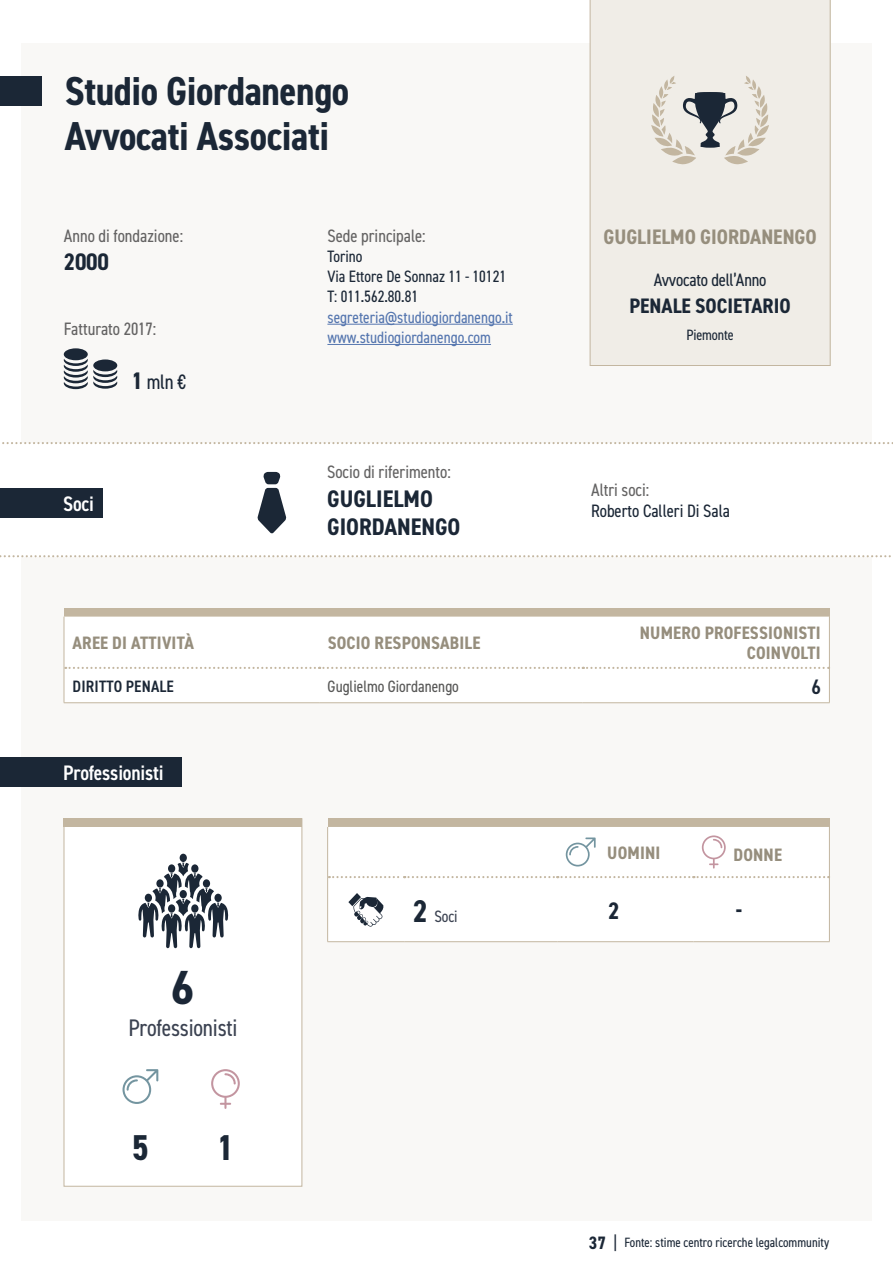
<style>
.page{position:relative;width:893px;height:1263px;background:#fff}
.page>*{position:absolute;margin:0;border:0;box-sizing:border-box;transform-origin:0 0}
.t1{font:700 condensed 48px "DIN2014";color:#1b2736}
.t2{font:700 condensed 40.5px/45px "DIN2014";letter-spacing:-.01em;color:#1b2736}
.t3{font:700 condensed 36px "DIN2014";color:#1b2736}
.t4{font:700 condensed 24px/28.8px "DIN2014";color:#1b2736}
.t5{font:condensed 24px "DIN2014";letter-spacing:-.01em;color:#3b4251}
.t6{font:700 condensed 21px "DIN2014";color:#968e7d}
.t7{font:600 condensed 21px "DIN2014";letter-spacing:-.01em;color:#fff}
.t8{font:700 condensed 21px "DIN2014";color:#1b2736}
.t9{font:condensed 21px "DIN2014";color:#1b2736}
.t10{font:600 condensed 21px "DIN2014";color:#1b2736}
.t11{font:condensed 18px "DIN2014";color:#646363}
.t12{font:700 condensed 18px/20.2px "DIN2014";letter-spacing:.01em;color:#968e7d;text-align:right}
.t13{font:condensed 18px "DIN2014";color:#1b2736}
.t14{font:condensed 16.5px/20.2px "DIN2014";color:#5576af}
.t15{font:condensed 16.5px/20.2px "DIN2014";color:#1b2736}
.t16{font:condensed 16.5px "DIN2014";color:#575756}
.t17{font:600 condensed 16.5px "DIN2014";letter-spacing:.01em;color:#1b2736}
.t18{font:condensed 16.5px "DIN2014";color:#3b4251}
.t19{font:condensed 15px "DIN2014";letter-spacing:-.01em;color:#1b2736}
.t20{font:condensed 13.5px "DIN2014";color:#1b2736}
.s1{font-weight:700;font-size:24px}
.s2{font-weight:700;font-size:31.5px;color:#1b2736}
.s3{font-weight:700;font-size:18px}
.s4{font-size:18px}
</style>
<div class="page">
<div style="left:21px;top:43px;width:851px;height:1177px;background:#f9f8f6"></div>
<div style="left:0;top:76px;width:41px;height:29px;background:#1b2736"></div>
<div style="left:590px;top:0;width:240px;height:366px;background:#f0ede7"></div>
<svg style="left:651px;top:76px;width:118px;height:89px"></svg>
<hr style="left:696px;top:93px;width:28px;height:2px;background:#1b2736;border-radius:50%">
<hr style="left:695px;top:92px;width:30px;height:3px;background:#1b2736;border-radius:50%">
<div style="left:64px;top:608px;width:765px;height:9px;background:#c3b6a0"></div>
<hr style="left:829px;top:617px;width:1px;height:51px;background:#c3b6a0">
<hr style="left:829px;top:668px;width:1px;height:34px;background:#c3b6a0">
<hr style="left:583px;top:702px;width:247px;height:1px;background:#c3b6a0">
<div style="left:64px;top:617px;width:765px;height:86px;background:#fff"></div>
<div style="left:64px;top:348px;width:24px;height:12px;background:#1b2736;border-radius:50%"></div>
<svg style="left:64px;top:359px;width:53px;height:30px"></svg>
<hr style="left:327px;top:324px;width:186px;height:1px;background:#5576af">
<hr style="left:327px;top:344px;width:164px;height:1px;background:#5576af">
<div style="left:0;top:443px;width:893px;height:113px;background:#fff"></div>
<svg style="left:0;top:555px;width:891px;height:2px"></svg>
<svg style="left:2px;top:442px;width:891px;height:2px"></svg>
<div style="left:0;top:488px;width:103px;height:29px;background:#1b2736"></div>
<svg style="left:257px;top:472px;width:29px;height:62px"></svg>
<div style="left:64px;top:818px;width:238px;height:368px;background:#fff;border:1px solid #c3b6a0"></div>
<div style="left:64px;top:818px;width:238px;height:9px;background:#c3b6a0"></div>
<div style="left:0;top:757px;width:181px;height:29px;background:#1b2736"></div>
<div style="left:328px;top:818px;width:501px;height:9px;background:#c3b6a0"></div>
<hr style="left:327px;top:877px;width:1px;height:64px;background:#c3b6a0">
<hr style="left:829px;top:877px;width:1px;height:64px;background:#c3b6a0">
<hr style="left:327px;top:941px;width:77px;height:1px;background:#c3b6a0">
<hr style="left:327px;top:827px;width:1px;height:50px;background:#c3b6a0">
<hr style="left:829px;top:827px;width:1px;height:50px;background:#c3b6a0">
<hr style="left:693px;top:941px;width:137px;height:1px;background:#c3b6a0">
<div style="left:328px;top:835px;width:501px;height:107px;background:#fff"></div>
<div style="left:180px;top:854px;width:7px;height:8px;background:#1b2736;border-radius:50%"></div>
<svg style="left:138px;top:862px;width:91px;height:86px"></svg>
<svg style="left:211px;top:1069px;width:29px;height:40px"></svg>
<svg style="left:123px;top:1069px;width:35px;height:35px"></svg>
<h2 class="t2" style="left:65px;top:68px;width:286px">Studio Giordanengo<br>Avvocati Associati</h2>
<p class="t11" style="left:64px;top:223px;width:121px">Anno di fondazione:</p>
<h3 class="t4" style="left:64px;top:247px;width:47px">2000</h3>
<p class="t11" style="left:64px;top:317px;width:94px">Fatturato 2017:</p>
<p class="t9" style="left:132px;top:368px;width:56px"><span class="s1">1</span> mln €</p>
<p class="t7" style="left:63px;top:490px;width:32px">Soci</p>
<p class="t11" style="left:327px;top:223px;width:100px">Sede principale:</p>
<p class="t15" style="left:327px;top:245px;width:180px">Torino<br>Via Ettore De Sonnaz 11 - 10121<br>T: 011.562.80.81</p>
<p class="t14" style="left:327px;top:306px;width:187px">segreteria@studiogiordanengo.it www.studiogiordanengo.com</p>
<p class="t11" style="left:327px;top:460px;width:125px">Socio di riferimento:</p>
<h3 class="t4" style="left:327px;top:484px;width:135px">GUGLIELMO<br>GIORDANENGO</h3>
<p class="t6" style="left:603px;top:223px;width:215px">GUGLIELMO GIORDANENGO</p>
<p class="t13" style="left:654px;top:267px;width:114px">Avvocato dell’Anno</p>
<p class="t8" style="left:630px;top:291px;width:163px">PENALE SOCIETARIO</p>
<p class="t19" style="left:687px;top:324px;width:49px">Piemonte</p>
<p class="t11" style="left:591px;top:478px;width:60px">Altri soci:</p>
<p class="t13" style="left:591px;top:499px;width:140px">Roberto Calleri Di Sala</p>
<p class="t12" style="left:73px;top:633px;width:123px">AREE DI ATTIVITÀ</p>
<p class="t12" style="left:328px;top:633px;width:154px">SOCIO RESPONSABILE</p>
<p class="t12" style="left:640px;top:623px;width:182px">NUMERO PROFESSIONISTI<br>COINVOLTI</p>
<p class="t17" style="left:73px;top:675px;width:103px">DIRITTO PENALE</p>
<p class="t16" style="left:328px;top:675px;width:133px">Guglielmo Giordanengo</p>
<p class="t10" style="left:811px;top:673px;width:11px">6</p>
<p class="t7" style="left:63px;top:759px;width:102px">Professionisti</p>
<h1 class="t1" style="left:171px;top:956px;width:24px">6</h1>
<h3 class="t5" style="left:128px;top:1011px;width:111px">Professionisti</h3>
<h3 class="t3" style="left:132px;top:1123px;width:19px">5</h3>
<h3 class="t3" style="left:217px;top:1123px;width:19px">1</h3>
<p class="t12" style="left:607px;top:842px;width:55px">UOMINI</p>
<p class="t12" style="left:733px;top:844px;width:50px">DONNE</p>
<p class="t18" style="left:413px;top:905px;width:46px"><span class="s2">2</span> Soci</p>
<h3 class="t4" style="left:608px;top:896px;width:13px">2</h3>
<h3 class="t4" style="left:736px;top:896px;width:8px">-</h3>
<p class="t20" style="left:589px;top:1233px;width:242px"><span class="s3">37</span> <span class="s4">|</span> Fonte: stime centro ricerche legalcommunity</p>
</div>
